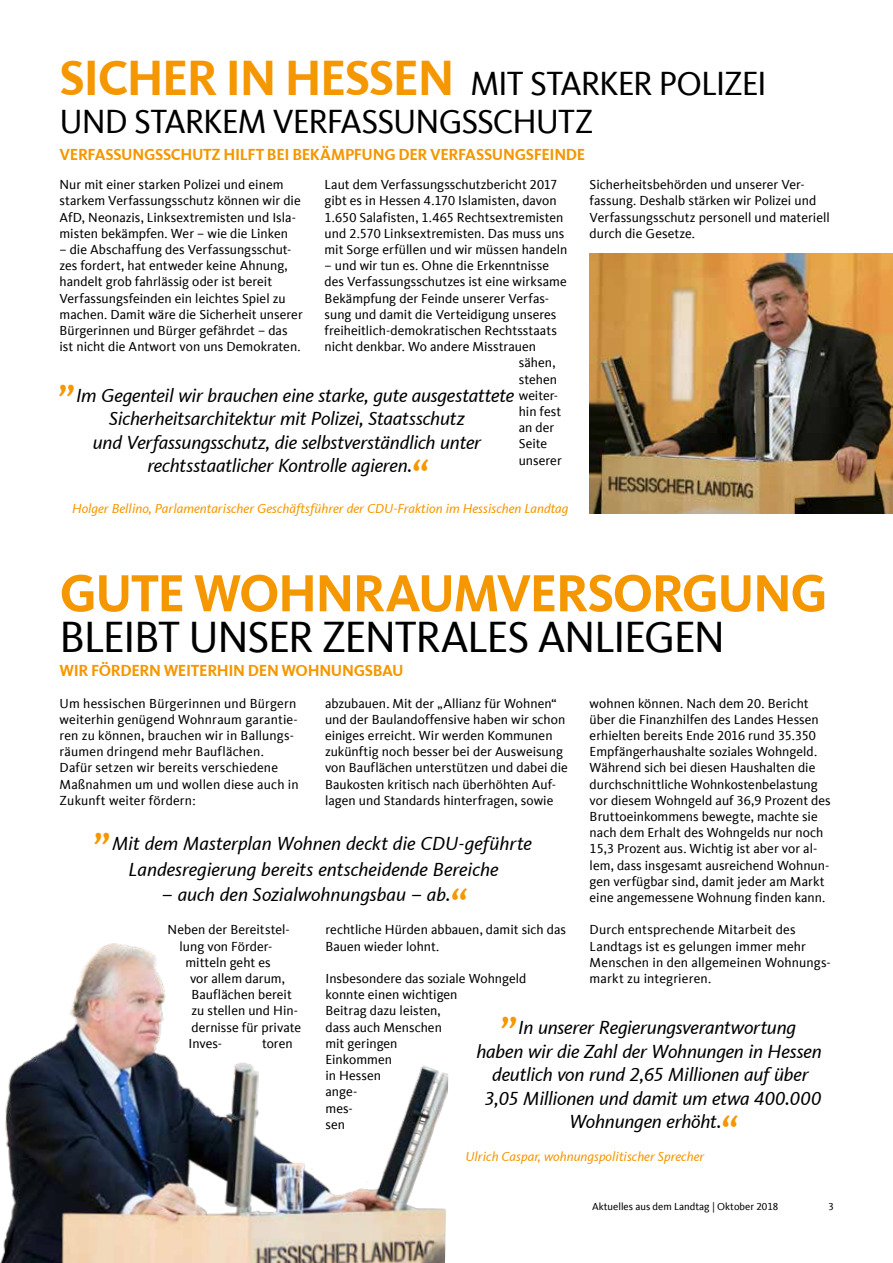
<style>
.page{position:relative;width:893px;height:1263px;background:#fff}
.page>*{position:absolute;margin:0;border:0;box-sizing:border-box;transform-origin:0 0}
.t1{font:700 54px "CDU Kievit Tab";letter-spacing:-.03em;color:#f49700}
.t2{font:45px "CDU Kievit Tab";letter-spacing:-.035em;color:#000}
.t3{font:italic 45px "CDU Kievit Tab";color:#f49700}
.t4{font:34.5px/37.5px "CDU Kievit Tab";letter-spacing:-.03em;color:#000}
.t5{font:italic 19.5px/25.5px "CDU Kievit Tab";letter-spacing:-.01em;color:#000}
.t6{font:700 16.5px "CDU Kievit Tab";letter-spacing:-.02em;color:#f49700}
.t7{font:13.5px/16.2px "CDU Kievit Tab";color:#000}
.t8{font:italic 13.5px "CDU Kievit Tab";color:#f49700}
.t9{font:10.5px "CDU Kievit Tab";color:#000}
.s1{font-weight:700;font-size:51px;color:#f49700}
</style>
<div class="page">
<img style="left:590px;top:254px;width:303px;height:259px">
<img style="left:0;top:943px;width:449px;height:320px">
<h3 class="t4" style="left:60px;top:65px;width:709px"><span class="s1">SICHER IN HESSEN</span> MIT STARKER POLIZEI<br>UND STARKEM VERFASSUNGSSCHUTZ</h3>
<p class="t6" style="left:60px;top:145px;width:527px">VERFASSUNGSSCHUTZ HILFT BEI BEKÄMPFUNG DER VERFASSUNGSFEINDE</p>
<p class="t7" style="left:590px;top:177px;width:242px">Sicherheitsbehörden und unserer Ver&shy;fassung. Deshalb stärken wir Polizei und Verfassungsschutz personell und materiell durch die Gesetze.</p>
<p class="t7" style="left:325px;top:177px;width:244px">Laut dem Verfassungsschutzbericht 2017 gibt es in Hessen 4.170 Islamisten, davon 1.650 Salafisten, 1.465 Rechtsextremisten und 2.570 Linksextremisten. Das muss uns mit Sorge erfüllen und wir müssen handeln</p>
<p class="t7" style="left:325px;top:258px;width:226px">– und wir tun es. Ohne die Erkenntnisse</p>
<p class="t7" style="left:325px;top:274px;width:244px">des Verfassungsschutzes ist eine wirksame</p>
<p class="t7" style="left:325px;top:290px;width:226px">Bekämpfung der Feinde unserer Verfas-</p>
<p class="t7" style="left:325px;top:306px;width:233px">sung und damit die Verteidigung unseres</p>
<p class="t7" style="left:325px;top:322px;width:234px">freiheitlich-demokratischen Rechtsstaats</p>
<p class="t7" style="left:325px;top:339px;width:213px">nicht denkbar. Wo andere Misstrauen</p>
<p class="t7" style="left:519px;top:355px;width:38px">sähen,</p>
<p class="t7" style="left:519px;top:371px;width:40px">stehen</p>
<p class="t7" style="left:519px;top:387px;width:41px">weiter-</p>
<p class="t7" style="left:519px;top:403px;width:44px">hin fest</p>
<p class="t7" style="left:519px;top:420px;width:37px">an der</p>
<p class="t7" style="left:519px;top:436px;width:30px">Seite</p>
<p class="t7" style="left:519px;top:452px;width:45px">unserer</p>
<p class="t7" style="left:60px;top:177px;width:243px">Nur mit einer starken Polizei und einem starkem Verfassungsschutz können wir die AfD, Neonazis, Linksextremisten und Isla&shy;misten bekämpfen. Wer – wie die Linken</p>
<p class="t7" style="left:60px;top:241px;width:245px">– die Abschaffung des Verfassungsschut&shy;zes fordert, hat entweder keine Ahnung, handelt grob fahrlässig oder ist bereit Verfassungsfeinden ein leichtes Spiel zu machen. Damit wäre die Sicherheit unserer Bürgerinnen und Bürger gefährdet – das ist nicht die Antwort von uns Demokraten.</p>
<h2 class="t3" style="left:60px;top:348px;width:18px">„</h2>
<h3 class="t5" style="left:76px;top:382px;width:440px">Im Gegenteil wir brauchen eine starke, gute ausgestattete</h3>
<h3 class="t5" style="left:109px;top:406px;width:357px">Sicherheitsarchitektur mit Polizei, Staatsschutz</h3>
<h3 class="t5" style="left:93px;top:429px;width:390px">und Verfassungsschutz, die selbstverständlich unter</h3>
<h3 class="t5" style="left:147px;top:453px;width:266px">rechtsstaatlicher Kontrolle agieren.</h3>
<h2 class="t3" style="left:410px;top:449px;width:18px">“</h2>
<p class="t8" style="left:72px;top:501px;width:498px">Holger Bellino, Parlamentarischer Geschäftsführer der CDU-Fraktion im Hessischen Landtag</p>
<h1 class="t1" style="left:60px;top:561px;width:769px">GUTE WOHNRAUMVERSORGUNG</h1>
<h2 class="t2" style="left:60px;top:611px;width:667px">BLEIBT UNSER ZENTRALES ANLIEGEN</h2>
<p class="t6" style="left:60px;top:660px;width:346px">WIR FÖRDERN WEITERHIN DEN WOHNUNGSBAU</p>
<p class="t7" style="left:590px;top:695px;width:243px">wohnen können. Nach dem 20. Bericht über die Finanzhilfen des Landes Hessen erhielten bereits Ende 2016 rund 35.350<br>Empfängerhaushalte soziales Wohngeld.<br>Während sich bei diesen Haushalten die durchschnittliche Wohnkostenbelastung vor diesem Wohngeld auf 36,9 Prozent des Bruttoeinkommens bewegte, machte sie nach dem Erhalt des Wohngelds nur noch 15,3 Prozent aus. Wichtig ist aber vor al&shy;lem, dass insgesamt ausreichend Wohnun&shy;gen verfügbar sind, damit jeder am Markt eine angemessene Wohnung finden kann.</p>
<p class="t7" style="left:590px;top:922px;width:243px">Durch entsprechende Mitarbeit des Landtags ist es gelungen immer mehr Menschen in den allgemeinen Wohnungs&shy;markt zu integrieren.</p>
<p class="t7" style="left:325px;top:695px;width:244px">abzubauen. Mit der „Allianz für Wohnen“ und der Baulandoffensive haben wir schon einiges erreicht. Wir werden Kommunen zukünftig noch besser bei der Ausweisung von Bauflächen unterstützen und dabei die Baukosten kritisch nach überhöhten Auf&shy;lagen und Standards hinterfragen, sowie</p>
<p class="t7" style="left:60px;top:695px;width:241px">Um hessischen Bürgerinnen und Bürgern weiterhin genügend Wohnraum garantie&shy;ren zu können, brauchen wir in Ballungs&shy;räumen dringend mehr Bauflächen.<br>Dafür setzen wir bereits verschiedene Maßnahmen um und wollen diese auch in Zukunft weiter fördern:</p>
<h2 class="t3" style="left:95px;top:797px;width:18px">„</h2>
<h3 class="t5" style="left:128px;top:831px;width:405px;text-indent:-16px">Mit dem Masterplan Wohnen deckt die CDU-geführte<br>Landesregierung bereits entscheidende Bereiche</h3>
<h3 class="t5" style="left:162px;top:882px;width:290px">– auch den Sozialwohnungsbau – ab.</h3>
<h2 class="t3" style="left:448px;top:878px;width:18px">“</h2>
<p class="t7" style="left:168px;top:922px;width:124px">Neben der Bereitstel-</p>
<p class="t7" style="left:180px;top:938px;width:94px">lung von Förder-</p>
<p class="t7" style="left:186px;top:954px;width:87px">mitteln geht es</p>
<p class="t7" style="left:190px;top:970px;width:97px">vor allem darum,</p>
<p class="t7" style="left:192px;top:987px;width:102px">Bauflächen bereit</p>
<p class="t7" style="left:192px;top:1003px;width:108px">zu stellen und Hin-</p>
<p class="t7" style="left:192px;top:1019px;width:111px">dernisse für private</p>
<p class="t7" style="left:189px;top:1035px;width:35px">Inves-</p>
<p class="t7" style="left:262px;top:1035px;width:32px">toren</p>
<p class="t7" style="left:325px;top:922px;width:242px">rechtliche Hürden abbauen, damit sich das<br>Bauen wieder lohnt.</p>
<p class="t7" style="left:325px;top:970px;width:202px">Insbesondere das soziale Wohngeld konnte einen wichtigen<br>Beitrag dazu leisten,<br>dass auch Menschen<br>mit geringen<br>Einkommen<br>in Hessen<br>ange-<br>mes-<br>sen</p>
<h2 class="t3" style="left:502px;top:981px;width:18px">„</h2>
<h3 class="t5" style="left:518px;top:1015px;width:279px">In unserer Regierungsverantwortung</h3>
<h3 class="t5" style="left:476px;top:1038px;width:347px">haben wir die Zahl der Wohnungen in Hessen</h3>
<h3 class="t5" style="left:492px;top:1062px;width:318px">deutlich von rund 2,65 Millionen auf über</h3>
<h3 class="t5" style="left:484px;top:1085px;width:338px">3,05 Millionen und damit um etwa 400.000</h3>
<h3 class="t5" style="left:569px;top:1108px;width:154px">Wohnungen erhöht.</h3>
<h2 class="t3" style="left:719px;top:1104px;width:18px">“</h2>
<p class="t8" style="left:466px;top:1149px;width:240px">Ulrich Caspar, wohnungspolitischer Sprecher</p>
<p class="t9" style="left:592px;top:1201px;width:188px">Aktuelles aus dem Landtag | Oktober 2018</p>
<p class="t9" style="left:829px;top:1201px;width:7px">3</p>
</div>
